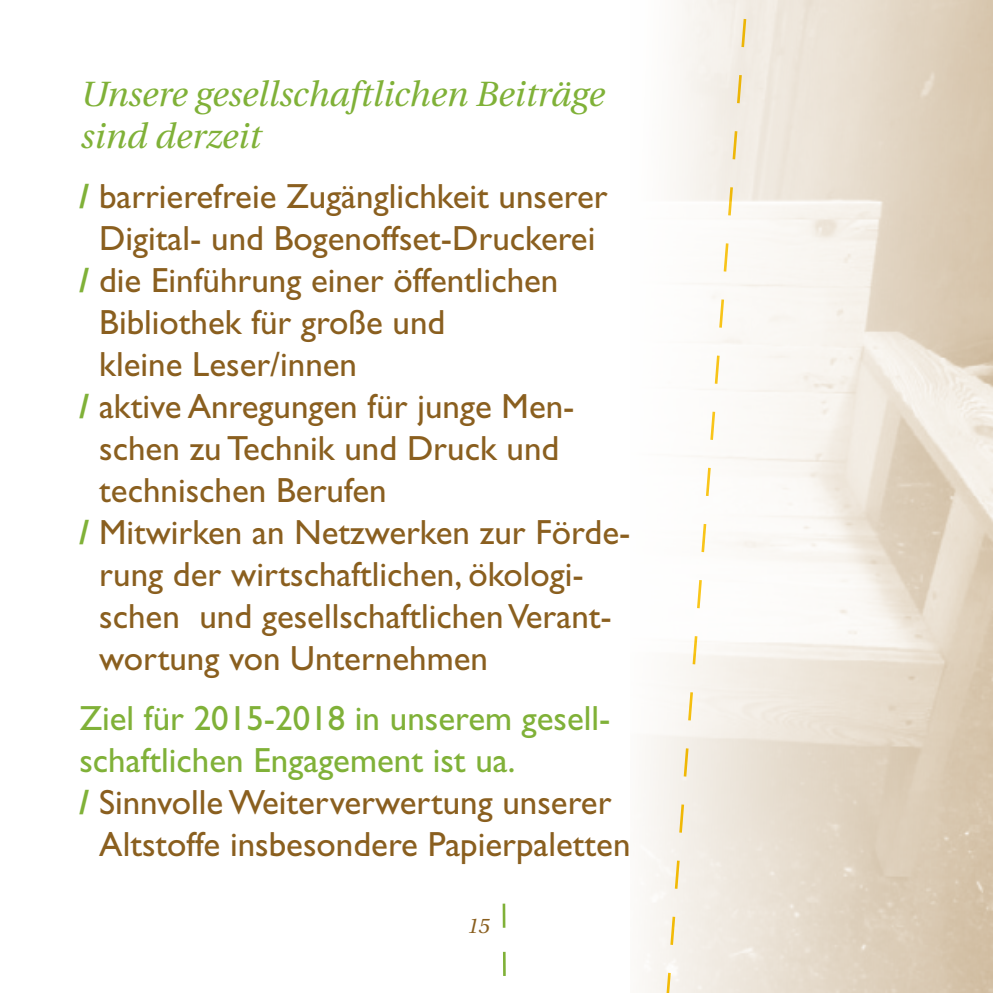
<style>
.page{position:relative;width:993px;height:993px;background:#fff}
.page>*{position:absolute;margin:0;border:0;box-sizing:border-box;transform-origin:0 0}
.t1{font:35px "Gill Sans";color:#8a5f1f}
.t2{font:35px "Gill Sans";color:#80b138}
.t3{font:italic 35px/42px "Utopia";color:#80b138}
.t4{font:italic 21px "Utopia";color:#8a5f1f}
.s1{font-weight:700;color:#80b138}
</style>
<div class="page">
<svg style="left:502px;top:903px;width:4px;height:73px"></svg>
<img style="left:642px;top:0;width:350px;height:992px">
<p class="t3" style="left:79px;top:74px;width:525px">Unsere gesellschaftlichen Beiträge sind derzeit</p>
<p class="t1" style="left:79px;top:176px;width:529px"><span class="s1">/</span> barrierefreie Zugänglichkeit unserer</p>
<p class="t1" style="left:99px;top:218px;width:497px">Digital- und Bogenoffset-Druckerei</p>
<p class="t1" style="left:79px;top:260px;width:480px"><span class="s1">/</span> die Einführung einer öffentlichen</p>
<p class="t1" style="left:99px;top:302px;width:347px">Bibliothek für große und</p>
<p class="t1" style="left:99px;top:344px;width:259px">kleine Leser/innen</p>
<p class="t1" style="left:79px;top:386px;width:496px"><span class="s1">/</span> aktive Anregungen für junge Men-</p>
<p class="t1" style="left:99px;top:428px;width:461px">schen zu Technik und Druck und</p>
<p class="t1" style="left:99px;top:470px;width:289px">technischen Berufen</p>
<p class="t1" style="left:79px;top:512px;width:552px"><span class="s1">/</span> Mitwirken an Netzwerken zur Förde-</p>
<p class="t1" style="left:99px;top:554px;width:486px">rung der wirtschaftlichen, ökologi-</p>
<p class="t1" style="left:99px;top:596px;width:514px">schen und gesellschaftlichen Verant-</p>
<p class="t1" style="left:99px;top:638px;width:390px">wortung von Unternehmen</p>
<p class="t2" style="left:79px;top:697px;width:532px">Ziel für 2015-2018 in unserem gesell-</p>
<p class="t2" style="left:79px;top:739px;width:437px">schaftlichen Engagement ist ua.</p>
<p class="t1" style="left:79px;top:781px;width:533px"><span class="s1">/</span> Sinnvolle Weiterverwertung unserer</p>
<p class="t1" style="left:99px;top:823px;width:532px">Altstoffe insbesondere Papierpaletten</p>
<p class="t4" style="left:466px;top:914px;width:24px">15</p>
</div>
